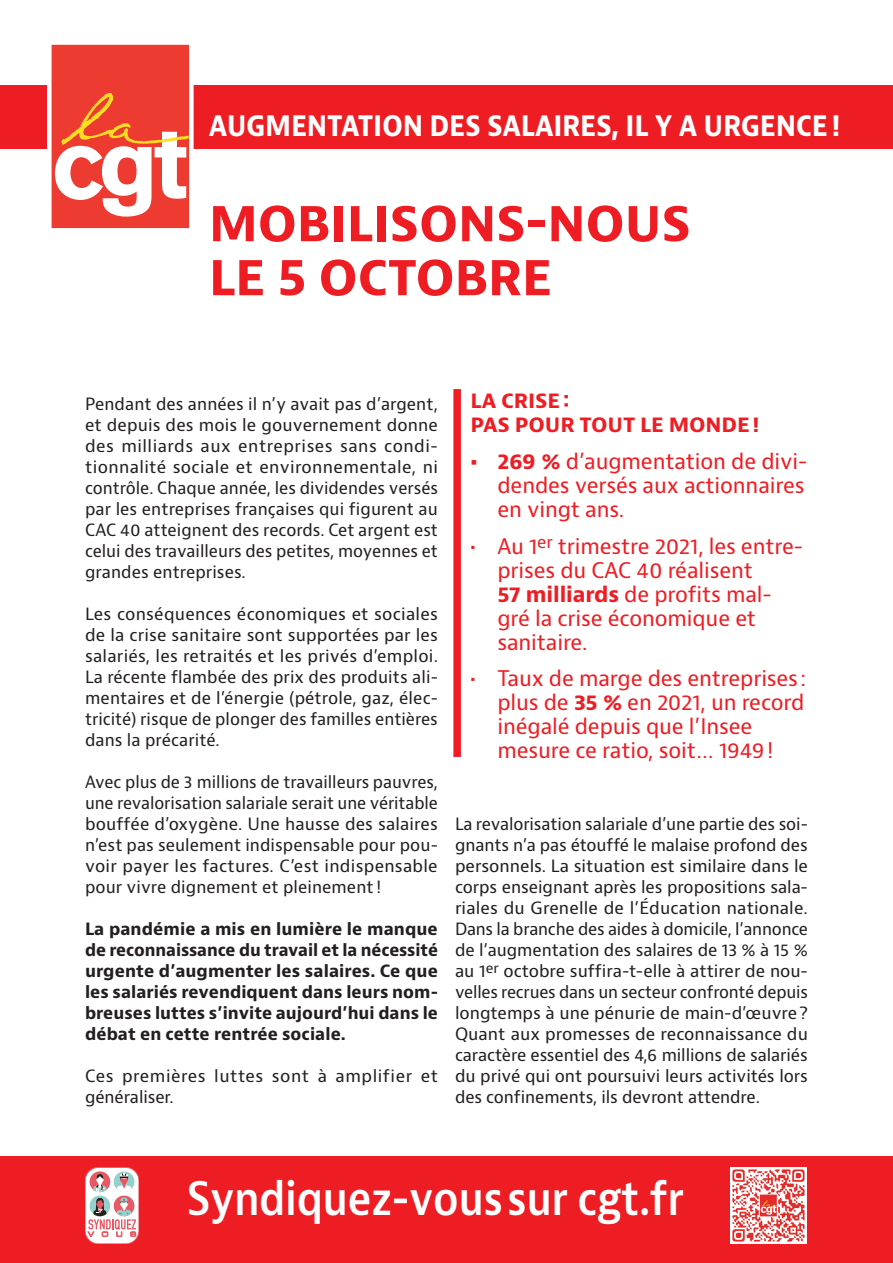
<style>
.page{position:relative;width:893px;height:1263px;background:#fff}
.page>*{position:absolute;margin:0;border:0;box-sizing:border-box;transform-origin:0 0}
.Titre{font:700 51px/54px "Bernino Sans";letter-spacing:-.01em;color:#ee1d23}
.sous_titre{font:600 45px "Bernina Sans";letter-spacing:-.01em;color:#fff;scale:.89 1}
.surtitre{font:700 30px "Bernino Sans";letter-spacing:-.01em;color:#fff;scale:.89 1}
.t1{font:21px/24px "Bernino Sans";letter-spacing:-.005em;color:#ee1d23}
.Texte{font:700 21px/24px "Bernino Sans";letter-spacing:-.005em;color:#ee1d23}
.Texte-2{font:16.5px/21px "Bernino Sans";color:#231f20;text-align:justify}
.Texte-3{font:700 16.5px/21px "Bernino Sans";letter-spacing:.005em;color:#231f20;text-align:justify}
.Texte-4{font:16.5px/21px "Bernino Sans";letter-spacing:.03em;color:#231f20}
.s1{font-weight:700}
</style>
<div class="page">
<div style="left:0;top:85px;width:893px;height:64px;background:#ee1d23"></div>
<div style="left:49px;top:43px;width:142px;height:187px;background:#ee3b32"></div>
<svg style="left:55px;top:93px;width:134px;height:124px"></svg>
<div style="left:47px;top:40px;width:147px;height:193px;border:4px solid #fff"></div>
<div style="left:0;top:1157px;width:893px;height:106px;background:#ee1d23"></div>
<img style="left:730px;top:1167px;width:77px;height:77px">
<div style="left:85px;top:1167px;width:54px;height:77px;background:#fff;border-radius:13px"></div>
<div style="left:85px;top:1167px;width:54px;height:77px;border:1px solid #eb5863;border-radius:13px"></div>
<svg style="left:90px;top:1171px;width:20px;height:21px"></svg>
<svg style="left:114px;top:1171px;width:20px;height:21px"></svg>
<svg style="left:88px;top:1173px;width:48px;height:63px"></svg>
<div style="left:453px;top:389px;width:8px;height:368px;background:#ee1d23"></div>
<p class="surtitre" style="left:209px;top:106px;width:711px">AUGMENTATION DES SALAIRES, IL Y A URGENCE!</p>
<p class="Titre" style="left:209px;top:197px;width:484px">MOBILISONS-NOUS<br>LE 5 OCTOBRE</p>
<p class="Texte-2" style="left:85px;top:394px;width:355px">Pendant des années il n’y avait pas d’argent, et depuis des mois le gouvernement donne des milliards aux entreprises sans condi&shy;tionnalité sociale et environnementale, ni contrôle. Chaque année, les dividendes versés par les entreprises françaises qui figurent au CAC 40 atteignent des records. Cet argent est celui des travailleurs des petites, moyennes et grandes entreprises.</p>
<p class="Texte-2" style="left:85px;top:604px;width:354px">Les conséquences économiques et sociales de la crise sanitaire sont supportées par les salariés, les retraités et les privés d’emploi.<br>La récente flambée des prix des produits ali&shy;mentaires et de l’énergie (pétrole, gaz, élec&shy;tricité) risque de plonger des familles entières dans la précarité.</p>
<p class="Texte-2" style="left:85px;top:772px;width:354px">Avec plus de 3 millions de travailleurs pauvres, une revalorisation salariale serait une véritable bouffée d’oxygène. Une hausse des salaires n’est pas seulement indispensable pour pou&shy;voir payer les factures. C’est indispensable pour vivre dignement et pleinement !</p>
<p class="Texte-3" style="left:85px;top:919px;width:355px">La pandémie a mis en lumière le manque de reconnaissance du travail et la nécessité urgente d’augmenter les salaires. Ce que les salariés revendiquent dans leurs nom&shy;breuses luttes s’invite aujourd’hui dans le débat en cette rentrée sociale.</p>
<p class="Texte-4" style="left:85px;top:1066px;width:354px">Ces premières luttes sont à amplifier et généraliser.</p>
<p class="Texte" style="left:470px;top:389px;width:291px">LA CRISE:<br>PAS POUR TOUT LE MONDE!</p>
<p class="t1" style="left:497px;top:450px;width:312px;text-indent:-27px"><span class="s1">• 269 %</span> d’augmentation de divi&shy;dendes versés aux actionnaires en vingt ans.</p>
<p class="t1" style="left:497px;top:534px;width:307px;text-indent:-27px">• Au 1<sup>er</sup> trimestre 2021, les entre&shy;prises du CAC 40 réalisent<br><span class="s1">57 milliards</span> de profits mal&shy;gré la crise économique et sanitaire.</p>
<p class="t1" style="left:497px;top:667px;width:310px;text-indent:-27px">• Taux de marge des entreprises : plus de <span class="s1">35 %</span> en 2021, un record inégalé depuis que l’Insee mesure ce ratio, soit… 1949!</p>
<p class="Texte-2" style="left:455px;top:814px;width:355px">La revalorisation salariale d’une partie des soi&shy;gnants n’a pas étouffé le malaise profond des personnels. La situation est similaire dans le corps enseignant après les propositions sala&shy;riales du Grenelle de l’Éducation nationale.<br>Dans la branche des aides à domicile, l’annonce de l’augmentation des salaires de 13 % à 15 % au 1<sup>er</sup> octobre suffira-t-elle à attirer de nou&shy;velles recrues dans un secteur confronté depuis longtemps à une pénurie de main-d’œuvre?<br>Quant aux promesses de reconnaissance du caractère essentiel des 4,6 millions de salariés du privé qui ont poursuivi leurs activités lors des confinements, ils devront attendre.</p>
<p class="sous_titre" style="left:187px;top:1169px;width:560px">Syndiquez-voussur cgt.fr</p>
</div>
